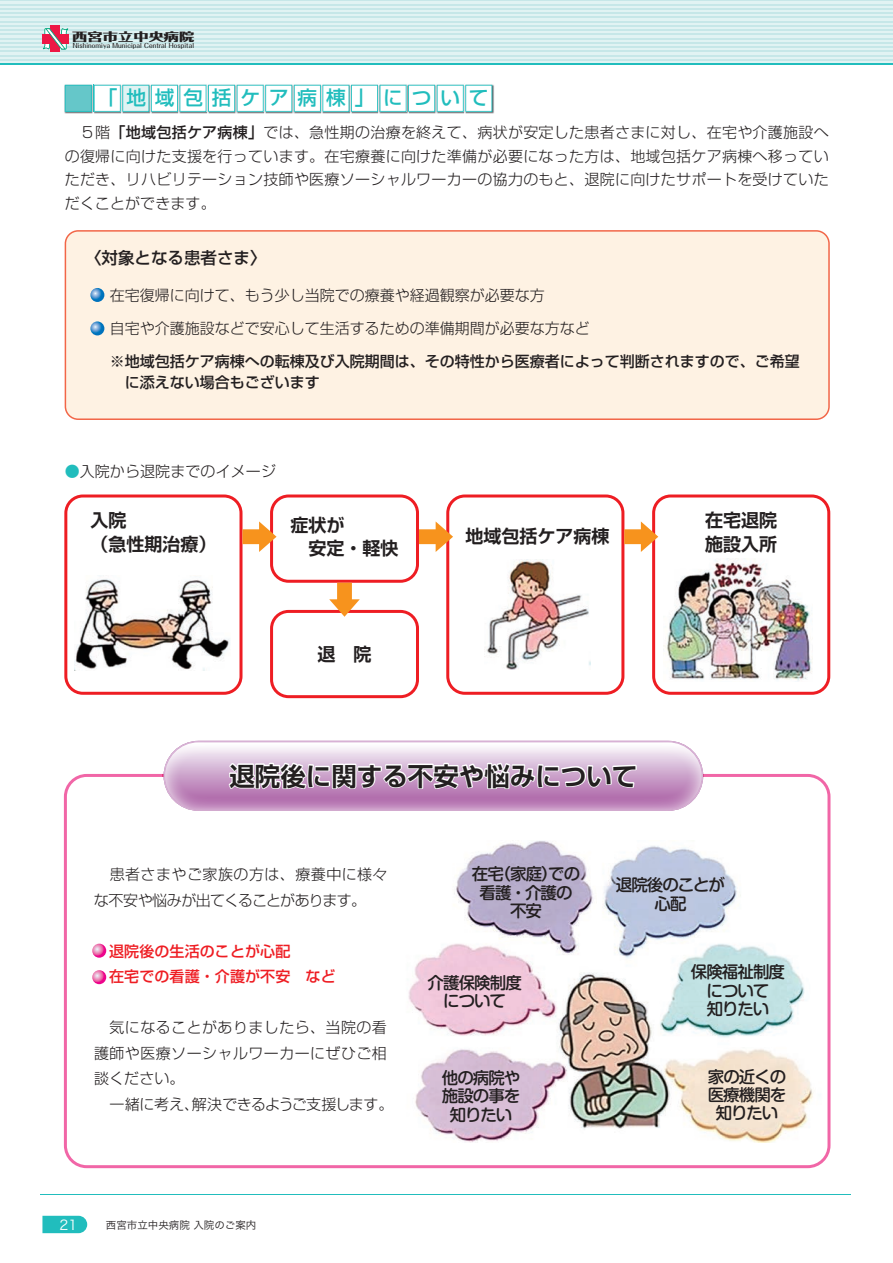
<style>
.page{position:relative;width:893px;height:1263px;background:#fff}
.page>*{position:absolute;margin:0;border:0;box-sizing:border-box;transform-origin:0 0}
.t1{font:700 25.5px "Shin Go Pro De";color:#231f20}
.t2{font:500 19.65px "Shin Go Pro";letter-spacing:.455em;color:#21bdbd}
.t3{font:700 18px/23.4px "Shin Go Pro De";color:#231f20}
.t4{font:500 16.5px/18.3px "Shin M Go Pr 6 N";letter-spacing:-.06em;color:#231f20;text-align:center}
.t5{font:500 16.5px "Shin Go Pro";color:#231f20}
.t6{font:300 15px/23.4px "Shin Go Pro";letter-spacing:.005em;color:#231f20;text-align:justify}
.t7{font:300 15px/25.5px "Shin Go Pro";letter-spacing:.03em;color:#231f20}
.t8{font:500 15px/21.3px "Shin Go Pro";color:#231f20}
.t9{font:300 15px/25.5px "Shin Go Pro";letter-spacing:-.025em;color:#231f20}
.t10{font:500 15px/25.5px "Shin Go Pro";letter-spacing:.005em;color:#ee1d23}
.t11{font:13.5px "Hira Kaku Pro W3";color:#fff}
.t12{font:800 11.4px "Folk Pro";letter-spacing:.01em;color:#231f20;scale:1.33 1}
.t13{font:10.5px "Hira Kaku Pro W3";color:#231f20}
.t14{font:500 6.45px "Folk Pro";letter-spacing:.015em;color:#231f20}
.s1{font-weight:500}
.s2{color:#21bdbd}
</style>
<div class="page">
<svg style="left:0;top:1px;width:893px;height:62px;background:#dcf0f1"></svg>
<hr style="left:0;top:63px;width:893px;height:1px;background:#21bdbd">
<hr style="left:0;top:0;width:893px;height:1px;background:#c6e7e8">
<hr style="left:0;top:4px;width:893px;height:1px;background:#c6e7e8">
<hr style="left:0;top:8px;width:893px;height:2px;background:#c6e7e8">
<hr style="left:0;top:12px;width:893px;height:2px;background:#c6e7e8">
<hr style="left:0;top:17px;width:893px;height:1px;background:#c6e7e8">
<hr style="left:0;top:21px;width:893px;height:1px;background:#c6e7e8">
<hr style="left:0;top:25px;width:893px;height:2px;background:#c6e7e8">
<hr style="left:0;top:29px;width:893px;height:2px;background:#c6e7e8">
<hr style="left:0;top:34px;width:893px;height:1px;background:#c6e7e8">
<hr style="left:0;top:38px;width:893px;height:1px;background:#c6e7e8">
<hr style="left:0;top:42px;width:893px;height:2px;background:#c6e7e8">
<hr style="left:0;top:46px;width:893px;height:2px;background:#c6e7e8">
<hr style="left:0;top:51px;width:893px;height:1px;background:#c6e7e8">
<hr style="left:0;top:55px;width:893px;height:1px;background:#c6e7e8">
<hr style="left:0;top:59px;width:893px;height:2px;background:#c6e7e8">
<div style="left:51px;top:26px;width:9px;height:26px;background:#ed1845"></div>
<div style="left:42px;top:34px;width:26px;height:9px;background:#ed1845"></div>
<svg style="left:43px;top:28px;width:25px;height:21px"></svg>
<svg style="left:42px;top:1216px;width:45px;height:17px"></svg>
<img style="left:408px;top:841px;width:405px;height:301px">
<div style="left:64px;top:494px;width:178px;height:201px;border:3px solid #ee1d23;border-radius:17px"></div>
<div style="left:652px;top:494px;width:178px;height:201px;border:3px solid #ee1d23;border-radius:17px"></div>
<div style="left:270px;top:610px;width:149px;height:88px;border:3px solid #ee1d23;border-radius:17px"></div>
<div style="left:270px;top:494px;width:149px;height:89px;border:3px solid #ee1d23;border-radius:17px"></div>
<img style="left:75px;top:579px;width:155px;height:92px">
<img style="left:485px;top:559px;width:105px;height:110px">
<img style="left:664px;top:559px;width:148px;height:122px">
<div style="left:446px;top:494px;width:178px;height:201px;border:3px solid #ee1d23;border-radius:17px"></div>
<svg style="left:329px;top:583px;width:31px;height:34px"></svg>
<svg style="left:419px;top:521px;width:34px;height:31px"></svg>
<svg style="left:242px;top:521px;width:35px;height:31px"></svg>
<svg style="left:624px;top:521px;width:34px;height:31px"></svg>
<div style="left:64px;top:774px;width:766px;height:394px;border:3px solid #f166a7;border-radius:21px"></div>
<hr style="left:40px;top:1194px;width:810px;height:1px;background:#21bdbd">
<img style="left:64px;top:84px;width:57px;height:30px">
<img style="left:123px;top:84px;width:27px;height:30px">
<img style="left:180px;top:84px;width:27px;height:30px">
<img style="left:209px;top:84px;width:55px;height:30px">
<img style="left:266px;top:84px;width:55px;height:30px">
<img style="left:323px;top:84px;width:27px;height:30px">
<img style="left:352px;top:84px;width:55px;height:30px">
<img style="left:407px;top:84px;width:57px;height:30px">
<img style="left:466px;top:84px;width:28px;height:30px">
<svg style="left:65px;top:85px;width:427px;height:27px"></svg>
<div style="left:65px;top:231px;width:764px;height:188px;background:#fef2e3;border-radius:13px"></div>
<div style="left:65px;top:230px;width:765px;height:190px;border:2px solid #f26648;border-radius:13px"></div>
<svg style="left:90px;top:288px;width:14px;height:14px"></svg>
<svg style="left:90px;top:321px;width:14px;height:14px"></svg>
<svg style="left:164px;top:742px;width:538px;height:68px"></svg>
<div style="left:164px;top:741px;width:539px;height:70px;border:2px solid #fff;border-radius:34px"></div>
<svg style="left:227px;top:759px;width:411px;height:33px"></svg>
<svg style="left:92px;top:944px;width:14px;height:14px"></svg>
<svg style="left:92px;top:970px;width:14px;height:14px"></svg>
<p class="t12" style="left:72px;top:26px;width:93px">西宮市立中央病院</p>
<p class="t14" style="left:73px;top:40px;width:123px">Nishinomiya Municipal Central Hospital</p>
<h2 class="t2" style="left:98px;top:82px;width:392px">「地域包括ケア病棟」について</h2>
<p class="t6" style="left:65px;top:119px;width:765px">　５階<span class="s1">「地域包括ケア病棟」</span>では、急性期の治療を終えて、病状が安定した患者さまに対し、在宅や介護施設への復帰に向けた支援を行っています。在宅療養に向けた準備が必要になった方は、地域包括ケア病棟へ移っていただき、リハビリテーション技師や医療ソーシャルワーカーの協力のもと、退院に向けたサポートを受けていただくことができます。</p>
<p class="t5" style="left:85px;top:244px;width:183px">〈対象となる患者さま〉</p>
<p class="t6" style="left:110px;top:277px;width:481px;line-height:33px">在宅復帰に向けて、もう少し当院での療養や経過観察が必要な方<br>自宅や介護施設などで安心して生活するための準備期間が必要な方など</p>
<p class="t8" style="left:110px;top:349px;width:692px">※地域包括ケア病棟への転棟及び入院期間は、その特性から医療者によって判断されますので、ご希望　に添えない場合もございます</p>
<p class="t6" style="left:65px;top:458px;width:213px"><span class="s2">●</span>入院から退院までのイメージ</p>
<p class="t3" style="left:90px;top:507px;width:127px">入院<br>（急性期治療）</p>
<p class="t3" style="left:291px;top:511px;width:109px">症状が<br>　安定・軽快</p>
<p class="t3" style="left:318px;top:640px;width:55px">退　院</p>
<p class="t3" style="left:465px;top:523px;width:145px">地域包括ケア病棟</p>
<h1 class="t1" style="left:229px;top:755px;width:409px">退院後に関する不安や悩みについて</h1>
<p class="t3" style="left:705px;top:507px;width:73px">在宅退院施設入所</p>
<p class="t9" style="left:94px;top:860px;width:295px;text-indent:16px">患者さまやご家族の方は、療養中に様々な不安や悩みが出てくることがあります。</p>
<p class="t10" style="left:94px;top:937px;width:243px">　退院後の生活のことが心配<br>　在宅での看護・介護が不安　など</p>
<p class="t7" style="left:94px;top:1013px;width:301px">　気になることがありましたら、当院の看護師や医療ソーシャルワーカーにぜひご相談ください。<br>　一緒に考え、解決できるようご支援します。</p>
<p class="t11" style="left:60px;top:1213px;width:19px">21</p>
<p class="t13" style="left:106px;top:1215px;width:152px">西宮市立中央病院 入院のご案内</p>
<p class="t4" style="left:472px;top:864px;width:110px">在宅（家庭）での看護・介護の不安</p>
<p class="t4" style="left:616px;top:875px;width:111px">退院後のことが心配</p>
<p class="t4" style="left:428px;top:973px;width:96px">介護保険制度について</p>
<p class="t4" style="left:691px;top:962px;width:96px">保険福祉制度について<br>知りたい</p>
<p class="t4" style="left:442px;top:1068px;width:80px">他の病院や施設の事を知りたい</p>
<p class="t4" style="left:708px;top:1067px;width:80px">家の近くの医療機関を知りたい</p>
</div>
